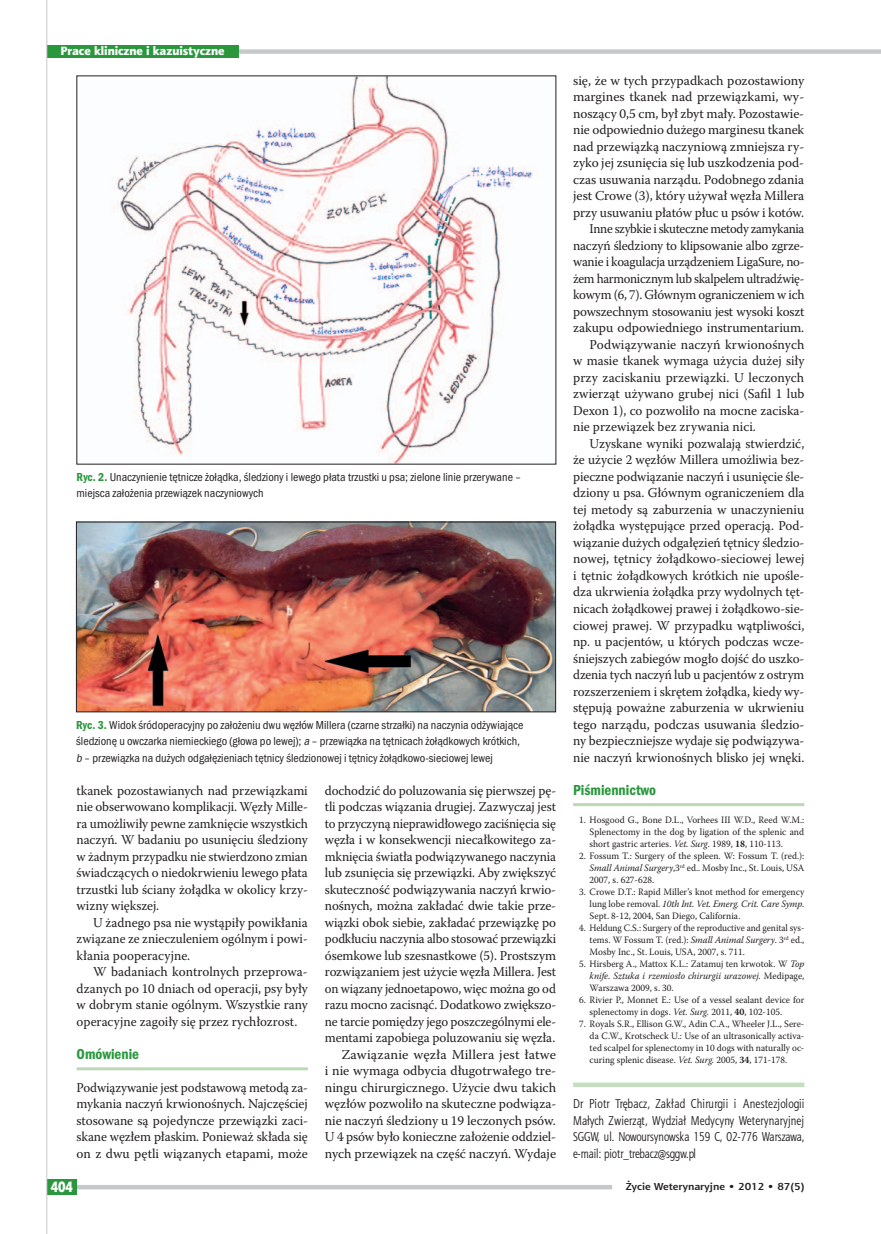
<style>
.page{position:relative;width:881px;height:1234px;background:#fff}
.page>*{position:absolute;margin:0;border:0;box-sizing:border-box;transform-origin:0 0}
.t1{font:15px "Franklin Got Itc TOT Dem Con";color:#2a973d}
.t2{font:15px "Aerton Cnd EFN Black";color:#fff}
.t3{font:13.5px/16.5px "Warnock Pro";letter-spacing:-.005em;color:#231f20;text-align:justify}
.t4{font:13.5px/16.5px "Warnock Pro";letter-spacing:-.005em;color:#231f20;text-align:justify;scale:.96 1}
.t5{font:13.5px "Warnock Pro";letter-spacing:-.005em;color:#231f20;scale:.95 1}
.t6{font:13.5px "Warnock Pro";letter-spacing:-.025em;color:#231f20;scale:.94 1}
.t7{font:13.5px "Warnock Pro";letter-spacing:-.03em;color:#231f20;scale:.94 1}
.t8{font:12.75px/16.5px "Aerton Cnd EFN";color:#231f20;text-align:justify}
.t9{font:12px/16.5px "Franklin Got Itc TOT Boo Con";color:#231f20}
.t10{font:12px "Aerton EFN Black";color:#fff}
.t11{font:700 10.2px "Aerton EFN";color:#231f20;scale:1.11 1}
.t12{font:9.75px/12px "Warnock Pro";color:#231f20;text-align:justify;scale:.95 1}
.t13{font:9.75px/12px "Warnock Pro";color:#231f20;text-align:justify;scale:.93 1}
.s1{font-family:"Franklin Got Itc TOT Dem Con";color:#2a973d}
.s2{font-style:italic}
.s3{font-weight:700}
</style>
<div class="page">
<hr style="left:77px;top:1067px;width:231px;height:3px;background:#bdd8b7">
<hr style="left:573px;top:803px;width:231px;height:3px;background:#bdd8b7">
<svg style="left:573px;top:1082px;width:231px;height:4px"></svg>
<img style="left:112px;top:78px;width:421px;height:384px">
<img style="left:78px;top:523px;width:475px;height:187px">
<div style="left:76px;top:521px;width:479px;height:191px;border:1px solid #231f20"></div>
<div style="left:47px;top:49px;width:833px;height:5px;background:#c7c8ca"></div>
<div style="left:47px;top:45px;width:191px;height:13px;background:#2a973d"></div>
<div style="left:47px;top:1184px;width:565px;height:5px;background:#c7c8ca"></div>
<div style="left:47px;top:1178px;width:30px;height:15px;background:#2a973d"></div>
<hr style="left:46px;top:0;width:1px;height:1233px;background:#c7c8ca">
<p class="t10" style="left:60px;top:43px;width:166px">Prace kliniczne i kazuistyczne</p>
<p class="t9" style="left:77px;top:468px;width:446px"><span class="s1">Ryc. 2.</span> Unaczynienie tętnicze żołądka, śledziony i lewego płata trzustki u psa; zielone linie przerywane – miejsca założenia przewiązek naczyniowych</p>
<p class="t9" style="left:76px;top:716px;width:448px"><span class="s1">Ryc. 3.</span> Widok śródoperacyjny po założeniu dwu węzłów Millera (czarne strzałki) na naczynia odżywiające śledzionę u owczarka niemieckiego (głowa po lewej); <span class="s2">a</span>– przewiązka na tętnicach żołądkowych krótkich, <span class="s2">b</span>– przewiązka na dużych odgałęzieniach tętnicy śledzionowej i tętnicy żołądkowo‑sieciowej lewej</p>
<p class="t3" style="left:77px;top:781px;width:233px">tkanek pozostawianych nad przewiązkami nie obserwowano komplikacji. Węzły Mille&shy;ra umożliwiły pewne zamknięcie wszystkich naczyń. W badaniu po usunięciu śledziony w żadnym przypadku nie stwierdzono zmian świadczących o niedokrwieniu lewego płata trzustki lub ściany żołądka w okolicy krzy&shy;wizny większej.</p>
<p class="t3" style="left:77px;top:913px;width:233px;text-indent:16px">U żadnego psa nie wystąpiły powikłania związane ze znieczuleniem ogólnym i powi&shy;kłania pooperacyjne.</p>
<p class="t3" style="left:77px;top:963px;width:233px;text-indent:16px">W badaniach kontrolnych przeprowa&shy;dzanych po 10 dniach od operacji, psy były w dobrym stanie ogólnym. Wszystkie rany operacyjne zagoiły się przez rychłozrost.</p>
<p class="t1" style="left:77px;top:1044px;width:64px">Omówienie</p>
<p class="t4" style="left:77px;top:1078px;width:242px">Podwiązywanie jest podstawową metodą za&shy;mykania naczyń krwionośnych. Najczęściej stosowane są pojedyncze przewiązki zaci&shy;skane węzłem płaskim. Ponieważ składa się on z dwu pętli wiązanych etapami, może</p>
<p class="t3" style="left:325px;top:781px;width:233px;text-align:right">dochodzić do poluzowania się pierwszej pę&shy;tli podczas wiązania drugiej. Zazwyczaj jest to przyczyną nieprawidłowego zaciśnięcia się węzła i w konsekwencji niecałkowitego za&shy;mknięcia światła podwiązywanego naczynia lub zsunięcia się przewiązki. Aby zwiększyć skuteczność podwiązywania naczyń krwio&shy;nośnych, można zakładać dwie takie prze&shy;wiązki obok siebie, zakładać przewiązkę po podkłuciu naczynia albo stosować przewiązki ósemkowe lub szesnastkowe (5). Prostszym rozwiązaniem jest użycie węzła Millera. Jest on wiązany jednoetapowo, więc można go od razu mocno zacisnąć. Dodatkowo zwiększo&shy;ne tarcie pomiędzy jego poszczególnymi ele&shy;mentami zapobiega poluzowaniu się węzła.<br>Zawiązanie węzła Millera jest łatwe<br>i nie wymaga odbycia długotrwałego tre&shy;ningu chirurgicznego. Użycie dwu takich węzłów pozwoliło na skuteczne podwiąza&shy;nie naczyń śledziony u 19 leczonych psów.<br>U 4 psów było konieczne założenie oddziel&shy;nych przewiązek na część naczyń. Wydaje</p>
<p class="t3" style="left:573px;top:72px;width:233px">się, że w tych przypadkach pozostawiony</p>
<p class="t3" style="left:573px;top:88px;width:233px">margines tkanek nad przewiązkami, wy-</p>
<p class="t3" style="left:573px;top:105px;width:232px">noszący 0,5 cm, był zbyt mały. Pozostawie-</p>
<p class="t3" style="left:573px;top:121px;width:232px">nie odpowiednio dużego marginesu tkanek</p>
<p class="t3" style="left:573px;top:138px;width:233px">nad przewiązką naczyniową zmniejsza ry-</p>
<p class="t3" style="left:573px;top:154px;width:232px">zyko jej zsunięcia się lub uszkodzenia pod-</p>
<p class="t3" style="left:573px;top:171px;width:232px">czas usuwania narządu. Podobnego zdania</p>
<p class="t3" style="left:573px;top:187px;width:233px">jest Crowe (3), który używał węzła Millera</p>
<p class="t3" style="left:573px;top:204px;width:232px">przy usuwaniu płatów płuc u psów i kotów.</p>
<p class="t7" style="left:589px;top:220px;width:230px">Inne szybkie i skuteczne metody zamykania</p>
<p class="t3" style="left:573px;top:237px;width:233px">naczyń śledziony to klipsowanie albo zgrze-</p>
<p class="t5" style="left:573px;top:253px;width:245px">wanie i koagulacja urządzeniem LigaSure, no-</p>
<p class="t6" style="left:573px;top:270px;width:247px">żem harmonicznym lub skalpelem ultradźwię-</p>
<p class="t4" style="left:573px;top:286px;width:242px">kowym (6, 7). Głównym ograniczeniem w ich</p>
<p class="t3" style="left:573px;top:303px;width:233px">powszechnym stosowaniu jest wysoki koszt</p>
<p class="t3" style="left:573px;top:319px;width:232px">zakupu odpowiedniego instrumentarium.</p>
<p class="t3" style="left:589px;top:336px;width:216px">Podwiązywanie naczyń krwionośnych</p>
<p class="t3" style="left:573px;top:352px;width:233px">w masie tkanek wymaga użycia dużej siły</p>
<p class="t3" style="left:573px;top:369px;width:232px">przy zaciskaniu przewiązki. U leczonych</p>
<p class="t3" style="left:573px;top:385px;width:233px">zwierząt używano grubej nici (Safil 1 lub</p>
<p class="t3" style="left:573px;top:402px;width:233px">Dexon 1), co pozwoliło na mocne zaciska-</p>
<p class="t3" style="left:573px;top:418px;width:184px">nie przewiązek bez zrywania nici.</p>
<p class="t3" style="left:589px;top:435px;width:216px">Uzyskane wyniki pozwalają stwierdzić,</p>
<p class="t3" style="left:573px;top:451px;width:233px">że użycie 2 węzłów Millera umożliwia bez-</p>
<p class="t4" style="left:573px;top:468px;width:242px">pieczne podwiązanie naczyń i usunięcie śle-</p>
<p class="t3" style="left:573px;top:484px;width:233px">dziony u psa. Głównym ograniczeniem dla</p>
<p class="t3" style="left:573px;top:501px;width:232px">tej metody są zaburzenia w unaczynieniu</p>
<p class="t3" style="left:573px;top:517px;width:233px">żołądka występujące przed operacją. Pod-</p>
<p class="t4" style="left:573px;top:534px;width:242px">wiązanie dużych odgałęzień tętnicy śledzio-</p>
<p class="t3" style="left:573px;top:550px;width:233px">nowej, tętnicy żołądkowo-sieciowej lewej</p>
<p class="t3" style="left:573px;top:567px;width:232px">i tętnic żołądkowych krótkich nie upośle-</p>
<p class="t3" style="left:573px;top:583px;width:233px">dza ukrwienia żołądka przy wydolnych tęt-</p>
<p class="t3" style="left:573px;top:600px;width:233px">nicach żołądkowej prawej i żołądkowo-sie-</p>
<p class="t3" style="left:573px;top:616px;width:233px">ciowej prawej. W przypadku wątpliwości,</p>
<p class="t3" style="left:573px;top:633px;width:233px">np. u pacjentów, u których podczas wcze-</p>
<p class="t3" style="left:573px;top:649px;width:233px">śniejszych zabiegów mogło dojść do uszko-</p>
<p class="t5" style="left:573px;top:666px;width:245px">dzenia tych naczyń lub u pacjentów z ostrym</p>
<p class="t3" style="left:573px;top:682px;width:233px">rozszerzeniem i skrętem żołądka, kiedy wy-</p>
<p class="t3" style="left:573px;top:699px;width:232px">stępują poważne zaburzenia w ukrwieniu</p>
<p class="t3" style="left:573px;top:715px;width:233px">tego narządu, podczas usuwania śledzio-</p>
<p class="t3" style="left:573px;top:732px;width:233px">ny bezpieczniejsze wydaje się podwiązywa-</p>
<p class="t3" style="left:573px;top:748px;width:233px">nie naczyń krwionośnych blisko jej wnęki.</p>
<p class="t1" style="left:573px;top:780px;width:85px">Piśmiennictwo</p>
<p class="t12" style="left:589px;top:813px;width:227px;text-indent:-11px">1. Hosgood G., Bone D.L., Vorhees III W.D., Reed W.M.:<br>Splenectomy in the dog by ligation of the splenic and short gastric arteries. <span class="s2">Vet. Surg</span>. 1989, <span class="s3">18</span>, 110-113.</p>
<p class="t12" style="left:589px;top:849px;width:227px;text-indent:-11px">2. Fossum T.: Surgery of the spleen. W: Fossum T. (red.):<br><span class="s2">Small Animal Surgery</span>,3<sup>rd</sup> ed.. Mosby Inc., St. Louis, USA 2007, s. 627-628.</p>
<p class="t12" style="left:589px;top:885px;width:227px;text-indent:-11px">3. Crowe D.T.: Rapid Miller’s knot method for emergency lung lobe removal. <span class="s2">10th Int. Vet. Emerg. Crit. Care Symp.<br></span>Sept. 8-12, 2004, San Diego, California.</p>
<p class="t13" style="left:589px;top:921px;width:232px;text-indent:-11px">4. Heldung C.S.: Surgery of the reproductive and genital sys&shy;tems. W Fossum T. (red.): <span class="s2">Small Animal Surgery</span>. 3<sup>rd</sup> ed., Mosby Inc., St. Louis, USA, 2007, s. 711.</p>
<p class="t12" style="left:589px;top:957px;width:227px;text-indent:-11px">5. Hirsberg A., Mattox K.L.: Zatamuj ten krwotok. W <span class="s2">Top knife. Sztuka i rzemiosło chirurgii urazowej.</span> Medipage, Warszawa 2009, s. 30.</p>
<p class="t12" style="left:589px;top:993px;width:227px;text-indent:-11px">6. Rivier P., Monnet E.: Use of a vessel sealant device for splenectomy in dogs. <span class="s2">Vet. Surg.</span> 2011, <span class="s3">40</span>, 102-105.</p>
<p class="t12" style="left:589px;top:1017px;width:227px;text-indent:-11px">7. Royals S.R., Ellison G.W., Adin C.A., Wheeler J.L., Sere&shy;da C.W., Krotscheck U.: Use of an ultrasonically activa&shy;ted scalpel for splenectomy in 10 dogs with naturally oc&shy;curing splenic disease. <span class="s2">Vet. Surg.</span> 2005, <span class="s3">34</span>, 171-178.</p>
<p class="t8" style="left:573px;top:1095px;width:233px">Dr Piotr Trębacz, Zakład Chirurgii i Anestezjologii Małych Zwierząt, Wydział Medycyny Weterynaryjnej SGGW, ul. Nowoursynowska 159 C, 02-776 Warszawa, e-mail: piotr_trebacz@sggw.pl</p>
<p class="t2" style="left:51px;top:1177px;width:23px">404</p>
<p class="t11" style="left:625px;top:1180px;width:162px">Życie Weterynaryjne • 2012 • 87(5)</p>
</div>
